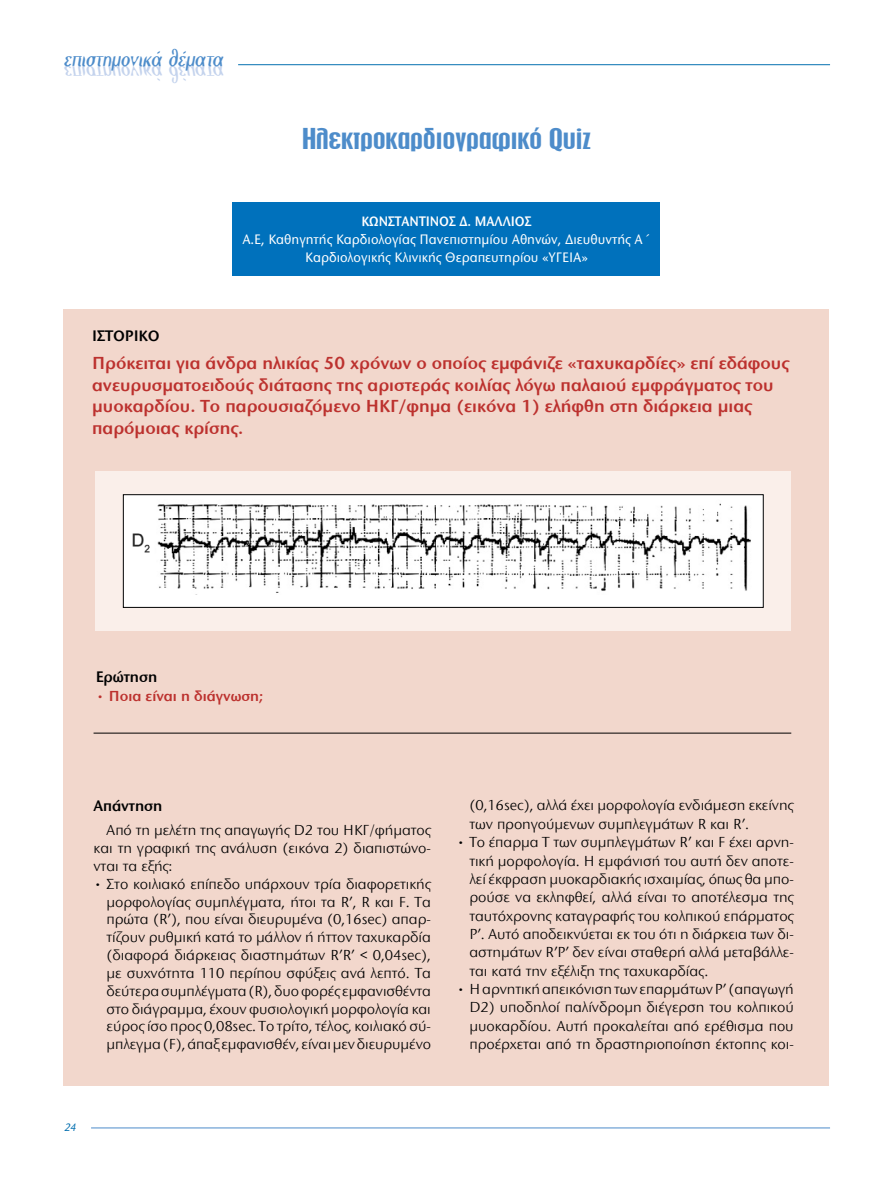
<style>
.page{position:relative;width:893px;height:1191px;background:#fff}
.page>*{position:absolute;margin:0;border:0;box-sizing:border-box;transform-origin:0 0}
.t1{font:30px "CF Eteocles Regular";letter-spacing:-.01em;color:#4d8cca;scale:1.45 1}
.t2{font:600 18px/21.6px "Stone Sans ITC Hel";color:#bc312e}
.t3{font:600 15.75px "Stone Sans ITC Hel";letter-spacing:-.005em;color:#000}
.t4{font:15px/17.9px "Stone Sans ITC Hel";letter-spacing:-.005em;color:#000;text-align:justify}
.t5{font:600 15px "Stone Sans ITC Hel";color:#bc312e}
.t6{font:500 14.25px/18px "Stone Sans ITC Hel";color:#fff;text-align:center;scale:.95 1}
.t7{font:600 14.25px "Stone Sans ITC Hel";color:#fff;scale:.9 1}
.t8{font:italic 500 11.25px "Stone Sans ITC Hel";color:#0570b0;scale:.95 1}
</style>
<div class="page">
<hr style="left:91px;top:1127px;width:739px;height:1px;background:#4d8cca">
<hr style="left:238px;top:64px;width:592px;height:1px;background:#0570b0">
<div style="left:233px;top:202px;width:427px;height:73px;background:#0071bc"></div>
<div style="left:64px;top:310px;width:765px;height:776px;background:#f2d7cc"></div>
<div style="left:96px;top:471px;width:695px;height:160px;background:#faefea"></div>
<hr style="left:94px;top:732px;width:697px;height:1px;background:#000">
<img style="left:125px;top:496px;width:637px;height:110px">
<div style="left:123px;top:494px;width:641px;height:114px;border:1px solid #000"></div>
<h1 class="t1" style="left:302px;top:123px;width:201px">Ηλεκτροκαρδιογραφικό Quiz</h1>
<p class="t7" style="left:361px;top:213px;width:190px">ΚΩΝΣΤΑΝΤΙΝΟΣ Δ. ΜΑΛΛΙΟΣ</p>
<p class="t6" style="left:242px;top:230px;width:431px">Α.Ε, Καθηγητής Καρδιολογίας Πανεπιστημίου Αθηνών, Διευθυντής Α΄<br>Καρδιολογικής Κλινικής Θεραπευτηρίου «ΥΓΕΙΑ»</p>
<p class="t3" style="left:92px;top:327px;width:15px">Ιστορικ</p>
<p class="t3" style="left:148px;top:327px;width:13px">Ο</p>
<p class="t2" style="left:92px;top:352px;width:699px">Πρόκειται για άνδρα ηλικίας 50 χρόνων ο οποίος εμφάνιζε «ταχυκαρδίες» επί εδάφους ανευρυσματοειδούς διάτασης της αριστεράς κοιλίας λόγω παλαιού εμφράγματος του μυοκαρδίου. Το παρουσιαζόμενο ΗΚΓ/φημα (εικόνα 1) ελήφθη στη διάρκεια μιας παρόμοιας κρίσης.</p>
<p class="t3" style="left:96px;top:668px;width:63px">Ερώτηση</p>
<p class="t5" style="left:96px;top:687px;width:169px">• Ποια είναι η διάγνωση;</p>
<p class="t3" style="left:94px;top:797px;width:70px">Απάντηση</p>
<p class="t4" style="left:94px;top:821px;width:339px;text-indent:13px">Από τη μελέτη της απαγωγής D2 του Η ΚΓ/φήματος και τη γραφική της ανάλυση (εικόνα 2) διαπιστώνο&shy;νται τα εξής:</p>
<p class="t4" style="left:107px;top:875px;width:326px;text-indent:-13px">• Στο κοιλιακό επίπεδο υπάρχουν τρία διαφορετικής μορφολογίας συμπλέγματα, ήτοι τα R’, R και F. Τα πρώτα (R’), που είναι διευρυμένα (0,16sec) απαρ&shy;τίζουν ρυθμική κατά το μάλλον ή ήττον ταχυκαρδία (διαφορά διάρκειας διαστημάτων R’R’ &lt; 0,04sec), με συχνότητα 110 περίπου σφύξεις ανά λεπτό. Τα δεύτερα συμπλέγματα (R), δυο φορές εμφανισθέντα στο διάγραμμα, έχουν φυσιολογική μορφολογία και εύρος ίσο προς 0,08sec. Το τρίτο, τέλος, κοιλιακό σύ&shy;μπλεγμα (F), άπαξ εμφανισθέν, είναι μεν διευρυμένο</p>
<p class="t4" style="left:469px;top:796px;width:326px;line-height:18.3px">(0,16sec), αλλά έχει μορφολογία ενδιάμεση εκείνης των προηγούμενων συμπλεγμάτων R και R’.</p>
<p class="t4" style="left:469px;top:833px;width:326px;line-height:18.3px;text-indent:-13px">• To έπαρμα Τ των συμπλεγμάτων R’ και F έχει αρνη&shy;τική μορφολογία. Η εμφάνισή του αυτή δεν αποτε&shy;λεί έκφραση μυοκαρδιακής ισχαιμίας, όπως θα μπο&shy;ρούσε να εκληφθεί, αλλά είναι το αποτέλεσμα της ταυτόχρονης καταγραφής του κολπικού επάρματος Ρ’. Αυτό αποδεικνύεται εκ του ότι η διάρκεια των δι&shy;αστημάτων R’P’ δεν είναι σταθερή αλλά μεταβάλλε&shy;ται κατά την εξέλιξη της ταχυκαρδίας.</p>
<p class="t4" style="left:469px;top:980px;width:326px;line-height:18.3px;text-indent:-13px">• Η αρνητική απεικόνιση των επαρμάτων Ρ’ (απαγωγή D2) υποδηλοί παλίνδρομη διέγερση του κολπικού μυοκαρδίου. Αυτή προκαλείται από ερέθισμα που προέρχεται από τη δραστηριοποίηση έκτοπης κοι-</p>
<p class="t8" style="left:64px;top:1121px;width:16px">24</p>
</div>
